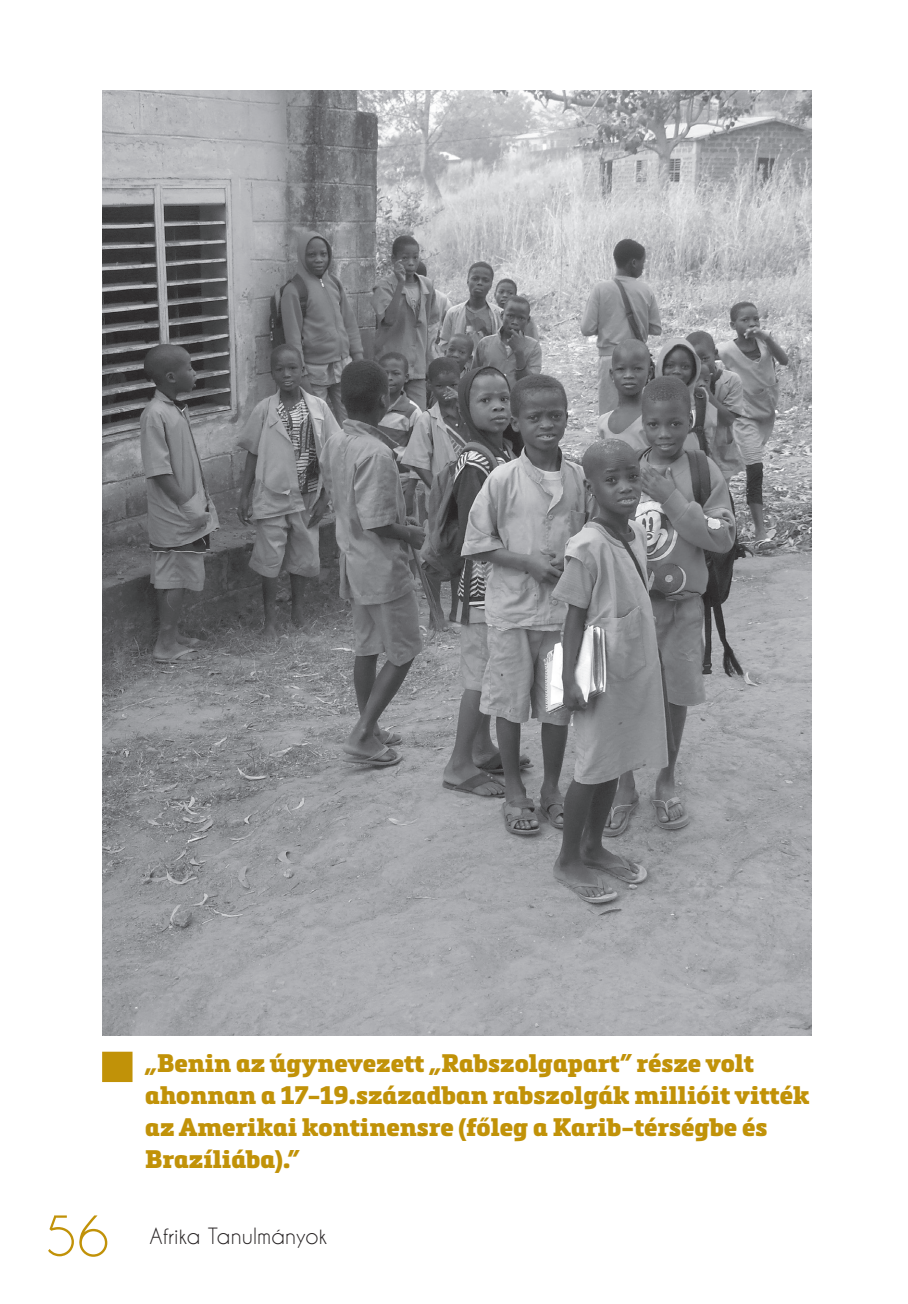
<style>
.page{position:relative;width:908px;height:1304px;background:#fff}
.page>*{position:absolute;margin:0;border:0;box-sizing:border-box;transform-origin:0 0}
.t1{font:52px "Caviar Dreams";color:#c19208}
.t2{font:900 25px/32px "Metronic Slab Pro";color:#c19208}
.t3{font:21px "Caviar Dreams";color:#231f20}
</style>
<div class="page">
<img style="left:102px;top:91px;width:709px;height:945px">
<div style="left:102px;top:1052px;width:30px;height:30px;background:#c19208"></div>
<p class="t2" style="left:145px;top:1048px;width:665px">„Benin az úgynevezett „Rabszolgapart” része volt ahonnan a 17-19.században rabszolgák millióit vitték az Amerikai kontinensre (főleg a Karib-térségbe és Brazíliába).”</p>
<h1 class="t1" style="left:45px;top:1205px;width:65px">56</h1>
<p class="t3" style="left:149px;top:1224px;width:179px">Afrika Tanulmányok</p>
</div>
